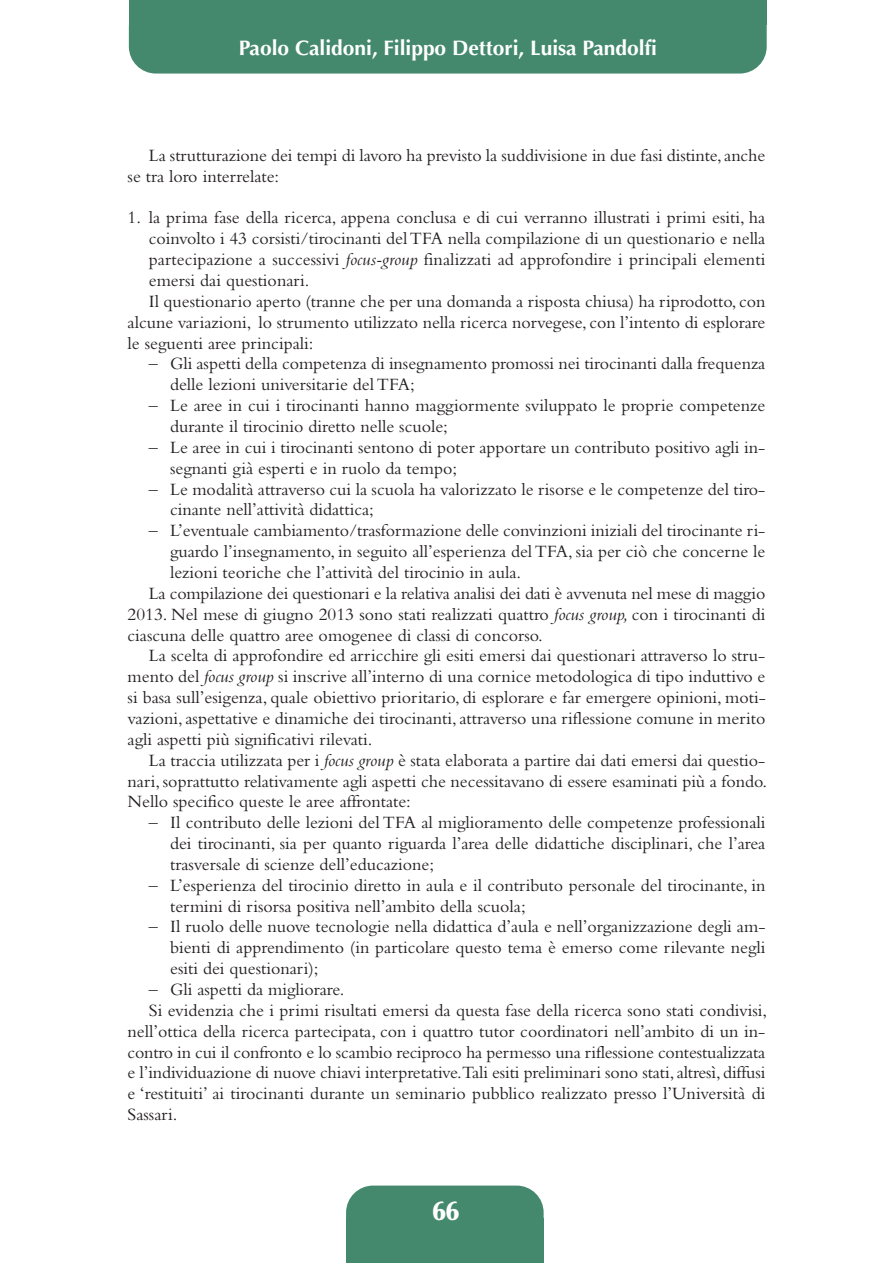
<style>
.page{position:relative;width:893px;height:1263px;background:#fff}
.page>*{position:absolute;margin:0;border:0;box-sizing:border-box;transform-origin:0 0}
.t1{font:900 27px "Optima";color:#fff}
.t2{font:700 21px "Optima";color:#fff}
.t3{font:18px/20.9px "Bembo";color:#231f20}
.s1{font-style:italic}
</style>
<div class="page">
<div style="left:346px;top:1185px;width:198px;height:78px;background:#44896d;border-radius:27px"></div>
<div style="left:346px;top:1218px;width:198px;height:45px;background:#44896d"></div>
<div style="left:129px;top:0;width:638px;height:74px;background:#44896d;border-radius:27px"></div>
<div style="left:129px;top:0;width:638px;height:24px;background:#44896d"></div>
<p class="t2" style="left:239px;top:39px;width:420px">Paolo Calidoni, Filippo Dettori, Luisa Pandolfi</p>
<p class="t3" style="left:128px;top:147px;width:639px;text-indent:21px">La strutturazione dei tempi di lavoro ha previsto la suddivisione in due fasi distinte,anche se tra loro interrelate:</p>
<p class="t3" style="left:128px;top:209px;width:639px">1. la prima fase della ricerca, appena conclusa e di cui verranno illustrati i primi esiti, ha</p>
<p class="t3" style="left:149px;top:230px;width:618px">coinvolto i 43 corsisti/tirocinanti delTFA nella compilazione di un questionario e nella</p>
<p class="t3" style="left:149px;top:251px;width:618px">partecipazione a successivi <span class="s1">focus-group</span> finalizzati ad approfondire i principali elementi</p>
<p class="t3" style="left:149px;top:272px;width:162px">emersi dai questionari.</p>
<p class="t3" style="left:149px;top:293px;width:618px">Il questionario aperto (tranne che per una domanda a risposta chiusa) ha riprodotto, con</p>
<p class="t3" style="left:128px;top:313px;width:639px">alcune variazioni, lo strumento utilizzato nella ricerca norvegese, con l’intento di esplorare</p>
<p class="t3" style="left:128px;top:334px;width:187px">le seguenti aree principali:</p>
<p class="t3" style="left:170px;top:355px;width:597px;text-indent:-21px">– Gli aspetti della competenza di insegnamento promossi nei tirocinanti dalla frequenza delle lezioni universitarie delTFA;</p>
<p class="t3" style="left:170px;top:397px;width:597px;text-indent:-21px">– Le aree in cui i tirocinanti hanno maggiormente sviluppato le proprie competenze durante il tirocinio diretto nelle scuole;</p>
<p class="t3" style="left:170px;top:439px;width:597px;text-indent:-21px">– Le aree in cui i tirocinanti sentono di poter apportare un contributo positivo agli in&shy;segnanti già esperti e in ruolo da tempo;</p>
<p class="t3" style="left:170px;top:480px;width:597px;text-indent:-21px">– Le modalità attraverso cui la scuola ha valorizzato le risorse e le competenze del tiro&shy;cinante nell’attività didattica;</p>
<p class="t3" style="left:149px;top:522px;width:618px">– L’eventuale cambiamento/trasformazione delle convinzioni iniziali del tirocinante ri-</p>
<p class="t3" style="left:170px;top:543px;width:597px">guardo l’insegnamento, in seguito all’esperienza delTFA, sia per ciò che concerne le</p>
<p class="t3" style="left:170px;top:564px;width:353px">lezioni teoriche che l’attività del tirocinio in aula.</p>
<p class="t3" style="left:149px;top:584px;width:618px">La compilazione dei questionari e la relativa analisi dei dati è avvenuta nel mese di maggio</p>
<p class="t3" style="left:128px;top:605px;width:639px">2013. Nel mese di giugno 2013 sono stati realizzati quattro <span class="s1">focus group,</span> con i tirocinanti di</p>
<p class="t3" style="left:128px;top:626px;width:417px">ciascuna delle quattro aree omogenee di classi di concorso.</p>
<p class="t3" style="left:149px;top:647px;width:618px">La scelta di approfondire ed arricchire gli esiti emersi dai questionari attraverso lo stru-</p>
<p class="t3" style="left:128px;top:668px;width:639px">mento del <span class="s1">focus group</span> si inscrive all’interno di una cornice metodologica di tipo induttivo e</p>
<p class="t3" style="left:128px;top:689px;width:640px">si basa sull’esigenza, quale obiettivo prioritario, di esplorare e far emergere opinioni, moti-</p>
<p class="t3" style="left:128px;top:710px;width:639px">vazioni,aspettative e dinamiche dei tirocinanti,attraverso una riflessione comune in merito</p>
<p class="t3" style="left:128px;top:730px;width:246px">agli aspetti più significativi rilevati.</p>
<p class="t3" style="left:149px;top:751px;width:618px">La traccia utilizzata per i <span class="s1">focus group</span> è stata elaborata a partire dai dati emersi dai questio-</p>
<p class="t3" style="left:128px;top:772px;width:641px">nari,soprattutto relativamente agli aspetti che necessitavano di essere esaminati più a fondo.</p>
<p class="t3" style="left:128px;top:793px;width:285px">Nello specifico queste le aree affrontate:</p>
<p class="t3" style="left:170px;top:814px;width:597px;text-align:justify;text-indent:-21px">– Il contributo delle lezioni del TFA al miglioramento delle competenze professionali dei tirocinanti, sia per quanto riguarda l’area delle didattiche disciplinari, che l’area trasversale di scienze dell’educazione;</p>
<p class="t3" style="left:170px;top:876px;width:597px;text-indent:-21px">– L’esperienza del tirocinio diretto in aula e il contributo personale del tirocinante, in termini di risorsa positiva nell’ambito della scuola;</p>
<p class="t3" style="left:170px;top:918px;width:597px;text-align:justify;text-indent:-21px">– Il ruolo delle nuove tecnologie nella didattica d’aula e nell’organizzazione degli am&shy;bienti di apprendimento (in particolare questo tema è emerso come rilevante negli esiti dei questionari);</p>
<p class="t3" style="left:149px;top:981px;width:197px">– Gli aspetti da migliorare.</p>
<p class="t3" style="left:149px;top:1001px;width:620px">Si evidenzia che i primi risultati emersi da questa fase della ricerca sono stati condivisi,</p>
<p class="t3" style="left:128px;top:1022px;width:639px">nell’ottica della ricerca partecipata, con i quattro tutor coordinatori nell’ambito di un in-</p>
<p class="t3" style="left:128px;top:1043px;width:639px">contro in cui il confronto e lo scambio reciproco ha permesso una riflessione contestualizzata</p>
<p class="t3" style="left:128px;top:1064px;width:639px">e l’individuazione di nuove chiavi interpretative.Tali esiti preliminari sono stati,altresì, diffusi</p>
<p class="t3" style="left:128px;top:1085px;width:639px">e ‘restituiti’ ai tirocinanti durante un seminario pubblico realizzato presso l’Università di</p>
<p class="t3" style="left:128px;top:1106px;width:52px">Sassari.</p>
<p class="t1" style="left:432px;top:1200px;width:28px">66</p>
</div>
